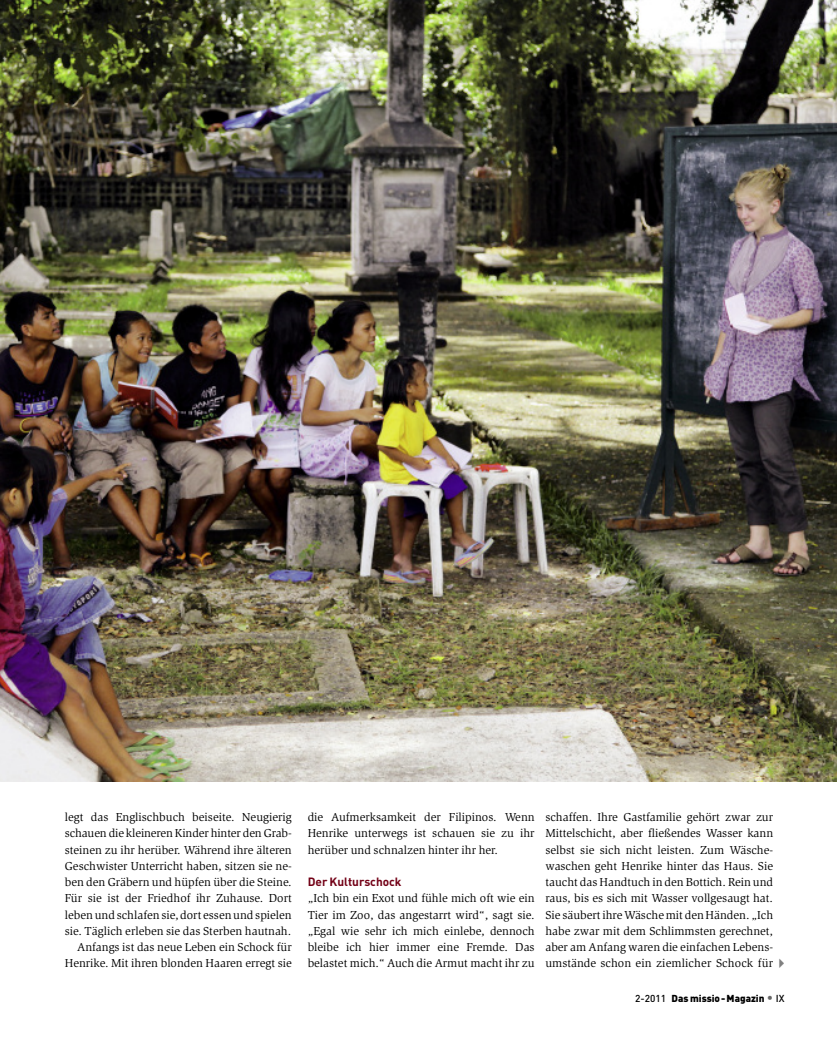
<style>
.page{position:relative;width:837px;height:1049px;background:#fff}
.page>*{position:absolute;margin:0;border:0;box-sizing:border-box;transform-origin:0 0}
.t1{font:11.88px/16.2px "Slimbach Std";color:#000;text-align:justify}
.t2{font:700 11.88px "DIN Pro";color:#720016}
.t3{font:900 10px "DIN Pro";color:#000}
.s1{font-weight:500}
.s2{font-weight:500;font-size:12.5px;color:#666}
</style>
<div class="page">
<img style="left:0;top:0;width:836px;height:781px">
<p class="t1" style="left:65px;top:810px;width:228px;text-align:right">legt das Englischbuch beiseite. Neugierig schauen die kleineren Kinder hinter den Grab&shy;steinen zu ihr herüber. Während ihre älteren Geschwister Unterricht haben, sitzen sie ne&shy;ben den Gräbern und hüpfen über die Steine.<br>Für sie ist der Friedhof ihr Zuhause. Dort leben und schlafen sie, dort essen und spielen sie. Täglich erleben sie das Sterben hautnah.<br>Anfangs ist das neue Leben ein Schock für Henrike. Mit ihren blonden Haaren erregt sie</p>
<p class="t1" style="left:307px;top:810px;width:228px">die Aufmerksamkeit der Filipinos. Wenn Henrike unterwegs ist schauen sie zu ihr herüber und schnalzen hinter ihr her.</p>
<p class="t2" style="left:307px;top:875px;width:95px">Der Kulturschock</p>
<p class="t1" style="left:307px;top:891px;width:228px">„Ich bin ein Exot und fühle mich oft wie ein Tier im Zoo, das angestarrt wird“, sagt sie. „Egal wie sehr ich mich einlebe, dennoch bleibe ich hier immer eine Fremde. Das belastet mich.“ Auch die Armut macht ihr zu</p>
<p class="t1" style="left:545px;top:810px;width:229px">schaffen. Ihre Gastfamilie gehört zwar zur Mittelschicht, aber fließendes Wasser kann selbst sie sich nicht leisten. Zum Wäsche&shy;waschen geht Henrike hinter das Haus. Sie taucht das Handtuch in den Bottich. Rein und raus, bis es sich mit Wasser vollgesaugt hat.<br>Sie säubertihreWäsche mit den Händen. „Ich habe zwar mit dem Schlimmsten gerechnet, aber am Anfang waren die einfachen Lebens&shy;umstände schon ein ziemlicher Schock für</p>
<p class="t3" style="left:635px;top:992px;width:151px"><span class="s1">2-2011</span> Das missio-Magazin <span class="s2">•</span> <span class="s1">IX</span></p>
</div>
